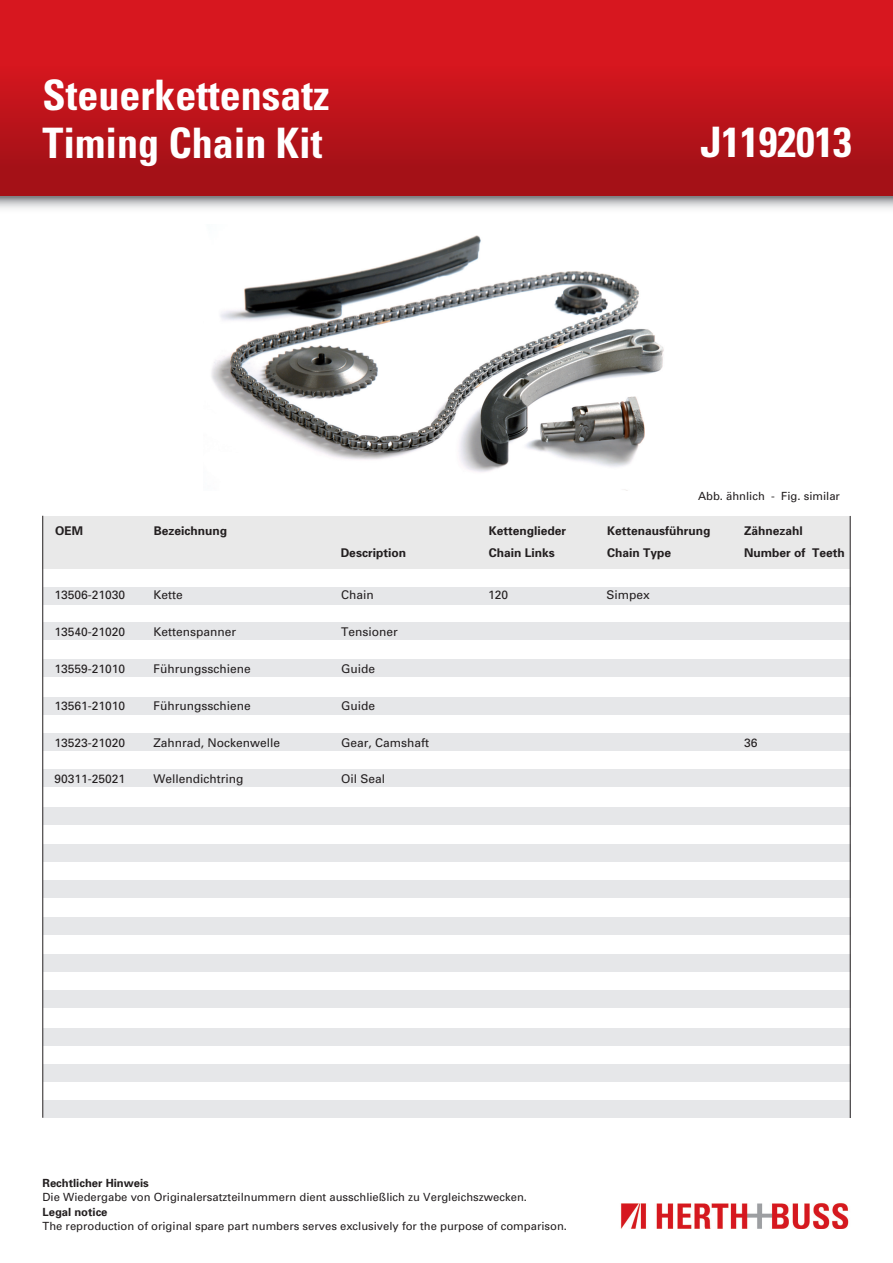
<style>
.page{position:relative;width:893px;height:1263px;background:#fff}
.page>*{position:absolute;margin:0;border:0;box-sizing:border-box;transform-origin:0 0}
.t1{font:700 condensed 42px/48px "Univers";color:#fff}
.t2{font:12px "Univers";color:#231f20}
.t3{font:700 12px "Univers";color:#231f20}
.t4{font:11.25px "Univers";color:#231f20}
.t5{font:700 11.25px "Univers";color:#231f20}
</style>
<div class="page">
<div style="left:0;top:0;width:893px;height:197px;background:linear-gradient(to bottom,#e41821,#a01016)"></div>
<svg style="left:0;top:197px;width:893px;height:12px"></svg>
<div style="left:43px;top:516px;width:807px;height:53px;background:#e9e9e9"></div>
<img style="left:620px;top:1202px;width:229px;height:27px">
<img style="left:211px;top:235px;width:453px;height:255px">
<div style="left:43px;top:588px;width:807px;height:17px;background:#e6e7e9"></div>
<div style="left:43px;top:623px;width:807px;height:17px;background:#e6e7e9"></div>
<div style="left:43px;top:659px;width:807px;height:17px;background:#e6e7e9"></div>
<div style="left:43px;top:697px;width:807px;height:17px;background:#e6e7e9"></div>
<div style="left:43px;top:733px;width:807px;height:17px;background:#e6e7e9"></div>
<div style="left:43px;top:769px;width:807px;height:17px;background:#e6e7e9"></div>
<div style="left:43px;top:807px;width:807px;height:17px;background:#e6e7e9"></div>
<div style="left:43px;top:845px;width:807px;height:17px;background:#e6e7e9"></div>
<div style="left:43px;top:881px;width:807px;height:17px;background:#e6e7e9"></div>
<div style="left:43px;top:917px;width:807px;height:17px;background:#e6e7e9"></div>
<div style="left:43px;top:955px;width:807px;height:17px;background:#e6e7e9"></div>
<div style="left:43px;top:991px;width:807px;height:17px;background:#e6e7e9"></div>
<div style="left:43px;top:1028px;width:807px;height:17px;background:#e6e7e9"></div>
<div style="left:43px;top:1065px;width:807px;height:17px;background:#e6e7e9"></div>
<div style="left:43px;top:1101px;width:807px;height:17px;background:#e6e7e9"></div>
<hr style="left:42px;top:516px;width:1px;height:602px;background:#231f20">
<hr style="left:850px;top:516px;width:1px;height:602px;background:#231f20">
<h1 class="t1" style="left:43px;top:70px;width:289px">Steuerkettensatz<br>Timing Chain Kit</h1>
<h1 class="t1" style="left:700px;top:117px;width:153px">J1192013</h1>
<p class="t4" style="left:698px;top:489px;width:143px">Abb. ähnlich - Fig. similar</p>
<p class="t3" style="left:55px;top:523px;width:29px">OEM</p>
<p class="t3" style="left:154px;top:523px;width:75px">Bezeichnung</p>
<p class="t3" style="left:489px;top:523px;width:79px">Kettenglieder</p>
<p class="t3" style="left:607px;top:523px;width:105px">Kettenausführung</p>
<p class="t3" style="left:744px;top:523px;width:60px">Zähnezahl</p>
<p class="t3" style="left:341px;top:545px;width:67px">Description</p>
<p class="t3" style="left:489px;top:545px;width:68px">Chain Links</p>
<p class="t3" style="left:607px;top:545px;width:66px">Chain Type</p>
<p class="t3" style="left:744px;top:545px;width:102px">Number of Teeth</p>
<p class="t2" style="left:55px;top:588px;width:72px">13506-21030</p>
<p class="t2" style="left:154px;top:588px;width:31px">Kette</p>
<p class="t2" style="left:341px;top:588px;width:34px">Chain</p>
<p class="t2" style="left:488px;top:588px;width:22px">120</p>
<p class="t2" style="left:607px;top:588px;width:45px">Simpex</p>
<p class="t2" style="left:55px;top:624px;width:72px">13540-21020</p>
<p class="t2" style="left:154px;top:624px;width:84px">Kettenspanner</p>
<p class="t2" style="left:341px;top:624px;width:58px">Tensioner</p>
<p class="t2" style="left:55px;top:661px;width:72px">13559-21010</p>
<p class="t2" style="left:154px;top:661px;width:99px">Führungsschiene</p>
<p class="t2" style="left:341px;top:661px;width:36px">Guide</p>
<p class="t2" style="left:55px;top:698px;width:72px">13561-21010</p>
<p class="t2" style="left:154px;top:698px;width:99px">Führungsschiene</p>
<p class="t2" style="left:341px;top:698px;width:36px">Guide</p>
<p class="t2" style="left:55px;top:735px;width:72px">13523-21020</p>
<p class="t2" style="left:154px;top:735px;width:128px">Zahnrad, Nockenwelle</p>
<p class="t2" style="left:341px;top:735px;width:90px">Gear, Camshaft</p>
<p class="t2" style="left:744px;top:735px;width:15px">36</p>
<p class="t2" style="left:55px;top:772px;width:72px">90311-25021</p>
<p class="t2" style="left:154px;top:772px;width:92px">Wellendichtring</p>
<p class="t2" style="left:341px;top:772px;width:46px">Oil Seal</p>
<p class="t5" style="left:43px;top:1175px;width:108px">Rechtlicher Hinweis</p>
<p class="t4" style="left:43px;top:1190px;width:486px">Die Wiedergabe von Originalersatzteilnummern dient ausschließlich zu Vergleichszwecken.</p>
<p class="t5" style="left:43px;top:1205px;width:67px">Legal notice</p>
<p class="t4" style="left:43px;top:1219px;width:526px">The reproduction of original spare part numbers serves exclusively for the purpose of comparison.</p>
</div>
